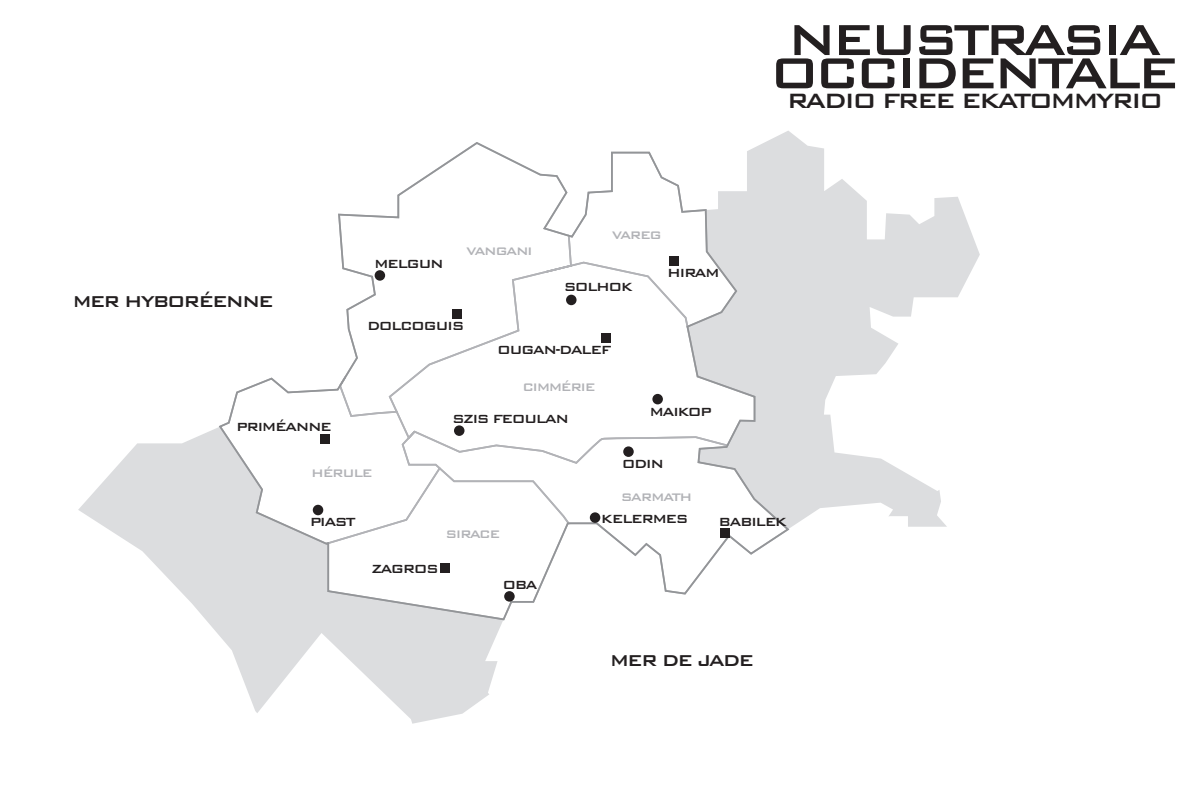
<style>
.page{position:relative;width:1191px;height:794px;background:#fff}
.page>*{position:absolute;margin:0;border:0;box-sizing:border-box;transform-origin:0 0}
.t1{font:500 57.93px "Bank Gothic BT";letter-spacing:-.1em;color:#231f20}
.t2{font:500 27.65px "Bank Gothic BT";letter-spacing:-.1em;color:#231f20}
.t3{font:500 21px "Bank Gothic BT";letter-spacing:-.1em;color:#231f20}
.t4{font:500 15.75px "Bank Gothic BT";letter-spacing:-.1em;color:#231f20}
.t5{font:500 14.53px "Bank Gothic BT";letter-spacing:-.1em;color:#b2b3b7}
</style>
<div class="page">
<svg style="left:768px;top:131px;width:212px;height:397px"></svg>
<svg style="left:898px;top:344px;width:6px;height:3px"></svg>
<svg style="left:78px;top:428px;width:425px;height:295px"></svg>
<svg style="left:217px;top:141px;width:573px;height:480px"></svg>
<div style="left:720px;top:528px;width:10px;height:10px;background:#231f20"></div>
<div style="left:504px;top:591px;width:11px;height:10px;background:#231f20;border-radius:50%"></div>
<div style="left:601px;top:334px;width:10px;height:9px;background:#231f20"></div>
<div style="left:452px;top:309px;width:10px;height:10px;background:#231f20"></div>
<div style="left:669px;top:257px;width:10px;height:9px;background:#231f20"></div>
<div style="left:440px;top:563px;width:10px;height:10px;background:#231f20"></div>
<div style="left:320px;top:434px;width:10px;height:9px;background:#231f20"></div>
<div style="left:590px;top:512px;width:10px;height:11px;background:#231f20;border-radius:50%"></div>
<div style="left:623px;top:446px;width:11px;height:11px;background:#231f20;border-radius:50%"></div>
<div style="left:454px;top:425px;width:10px;height:11px;background:#231f20;border-radius:50%"></div>
<div style="left:652px;top:394px;width:11px;height:10px;background:#231f20;border-radius:50%"></div>
<div style="left:375px;top:270px;width:10px;height:11px;background:#231f20;border-radius:50%"></div>
<div style="left:313px;top:505px;width:10px;height:10px;background:#231f20;border-radius:50%"></div>
<div style="left:566px;top:295px;width:10px;height:10px;background:#231f20;border-radius:50%"></div>
<h3 class="t3" style="left:72px;top:289px;width:203px">MER HYBORÉENNE</h3>
<p class="t4" style="left:236px;top:418px;width:97px">PRIMÉANNE</p>
<p class="t4" style="left:374px;top:256px;width:71px">MELGUN</p>
<p class="t5" style="left:466px;top:243px;width:68px">VANGANI</p>
<p class="t5" style="left:612px;top:227px;width:52px">VAREG</p>
<p class="t4" style="left:563px;top:278px;width:71px">SOLHOK</p>
<p class="t4" style="left:667px;top:264px;width:54px">HIRAM</p>
<p class="t4" style="left:367px;top:317px;width:99px">DOLCOGUIS</p>
<p class="t4" style="left:497px;top:341px;width:116px">OUGAN-DALEF</p>
<p class="t5" style="left:522px;top:379px;width:75px">CIMMÉRIE</p>
<p class="t4" style="left:452px;top:410px;width:118px">SZIS FEOULAN</p>
<p class="t4" style="left:649px;top:403px;width:64px">MAIKOP</p>
<p class="t5" style="left:311px;top:465px;width:63px">HÉRULE</p>
<p class="t4" style="left:622px;top:455px;width:44px">ODIN</p>
<p class="t5" style="left:621px;top:489px;width:73px">SARMATH</p>
<h1 class="t1" style="left:787px;top:8px;width:377px">NEUSTRASIA</h1>
<h1 class="t1" style="left:769px;top:41px;width:412px">OCCIDENTALE</h1>
<h2 class="t2" style="left:787px;top:86px;width:378px">RADIO FREE EKATOMMYRIO</h2>
<p class="t4" style="left:310px;top:513px;width:47px">PIAST</p>
<p class="t5" style="left:445px;top:526px;width:56px">SIRACE</p>
<p class="t4" style="left:371px;top:560px;width:69px">ZAGROS</p>
<p class="t4" style="left:502px;top:576px;width:37px">OBA</p>
<p class="t4" style="left:601px;top:510px;width:89px">KELERMES</p>
<p class="t4" style="left:718px;top:513px;width:70px">BABILEK</p>
<h3 class="t3" style="left:610px;top:649px;width:146px">MER DE JADE</h3>
</div>
